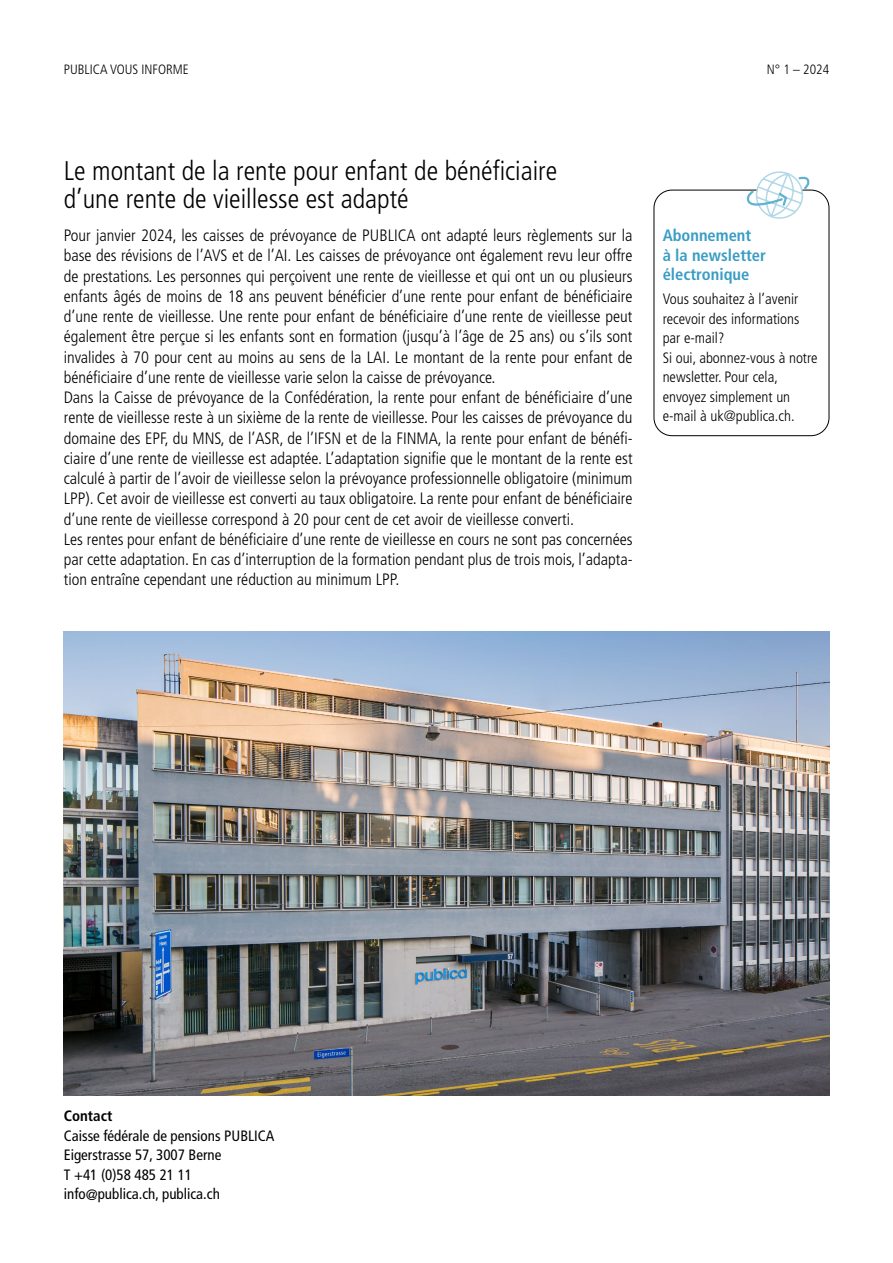
<style>
.page{position:relative;width:893px;height:1263px;background:#fff}
.page>*{position:absolute;margin:0;border:0;box-sizing:border-box;transform-origin:0 0}
.t1{font:300 condensed 27px/28.5px "Frutiger LT Std";color:#000}
.t2{font:300 condensed 16.5px/20.2px "Frutiger LT Std";color:#000}
.t3{font:700 condensed 16.5px/19.5px "Frutiger LT Std";color:#399dc4}
.t4{font:300 condensed 15px/19.5px "Frutiger LT Std";color:#000}
.t5{font:condensed 15px/19.5px "Frutiger LT Std";color:#000}
.t6{font:700 condensed 15px "Frutiger LT Std";color:#000}
.t7{font:300 condensed 13.5px "Frutiger LT Std";color:#000}
</style>
<div class="page">
<img style="left:64px;top:631px;width:765px;height:464px">
<div style="left:654px;top:190px;width:175px;height:246px;border:1px solid #000;border-radius:18px"></div>
<svg style="left:744px;top:171px;width:69px;height:48px"></svg>
<p class="t7" style="left:64px;top:62px;width:127px">PUBLICA VOUS INFORME</p>
<p class="t7" style="left:767px;top:62px;width:64px">N° 1 – 2024</p>
<h1 class="t1" style="left:64px;top:156px;width:495px">Le montant de la rente pour enfant de bénéficiaire d’une rente de vieillesse est adapté</h1>
<p class="t2" style="left:64px;top:226px;width:570px">Pour janvier 2024, les caisses de prévoyance de PUBLICA ont adapté leurs règlements sur la base des révisions de l’AVS et de l’AI. Les caisses de prévoyance ont également revu leur offre de prestations. Les personnes qui perçoivent une rente de vieillesse et qui ont un ou plusieurs enfants âgés de moins de 18 ans peuvent bénéficier d’une rente pour enfant de bénéficiaire d’une rente de vieillesse. Une rente pour enfant de bénéficiaire d’une rente de vieillesse peut également être perçue si les enfants sont en formation (jusqu’à l’âge de 25 ans) ou s’ils sont invalides à 70 pour cent au moins au sens de la LAI. Le montant de la rente pour enfant de bénéficiaire d’une rente de vieillesse varie selon la caisse de prévoyance.<br>Dans la Caisse de prévoyance de la Confédération, la rente pour enfant de bénéficiaire d’une rente de vieillesse reste à un sixième de la rente de vieillesse. Pour les caisses de prévoyance du domaine des EPF, du MNS, de l’ASR, de l’IFSN et de la FINMA, la rente pour enfant de bénéfi&shy;ciaire d’une rente de vieillesse est adaptée. L’adaptation signifie que le montant de la rente est calculé à partir de l’avoir de vieillesse selon la prévoyance professionnelle obligatoire (minimum LPP). Cet avoir de vieillesse est converti au taux obligatoire. La rente pour enfant de bénéficiaire d’une rente de vieillesse correspond à 20 pour cent de cet avoir de vieillesse converti.<br>Les rentes pour enfant de bénéficiaire d’une rente de vieillesse en cours ne sont pas concernées par cette adaptation. En cas d’interruption de la formation pendant plus de trois mois, l’adapta&shy;tion entraîne cependant une réduction au minimum LPP.</p>
<p class="t3" style="left:663px;top:226px;width:105px">Abonnement<br>à la newsletter électronique</p>
<p class="t4" style="left:663px;top:289px;width:157px">Vous souhaitez à l’avenir recevoir des informations par e-mail?<br>Si oui, abonnez-vous à notre newsletter. Pour cela, envoyez simplement un e-mail à uk@publica.ch.</p>
<p class="t6" style="left:64px;top:1107px;width:50px">Contact</p>
<p class="t5" style="left:64px;top:1126px;width:212px">Caisse fédérale de pensions PUBLICA<br>Eigerstrasse 57, 3007 Berne<br>T +41 (0)58 485 21 11 info@publica.ch, publica.ch</p>
</div>
